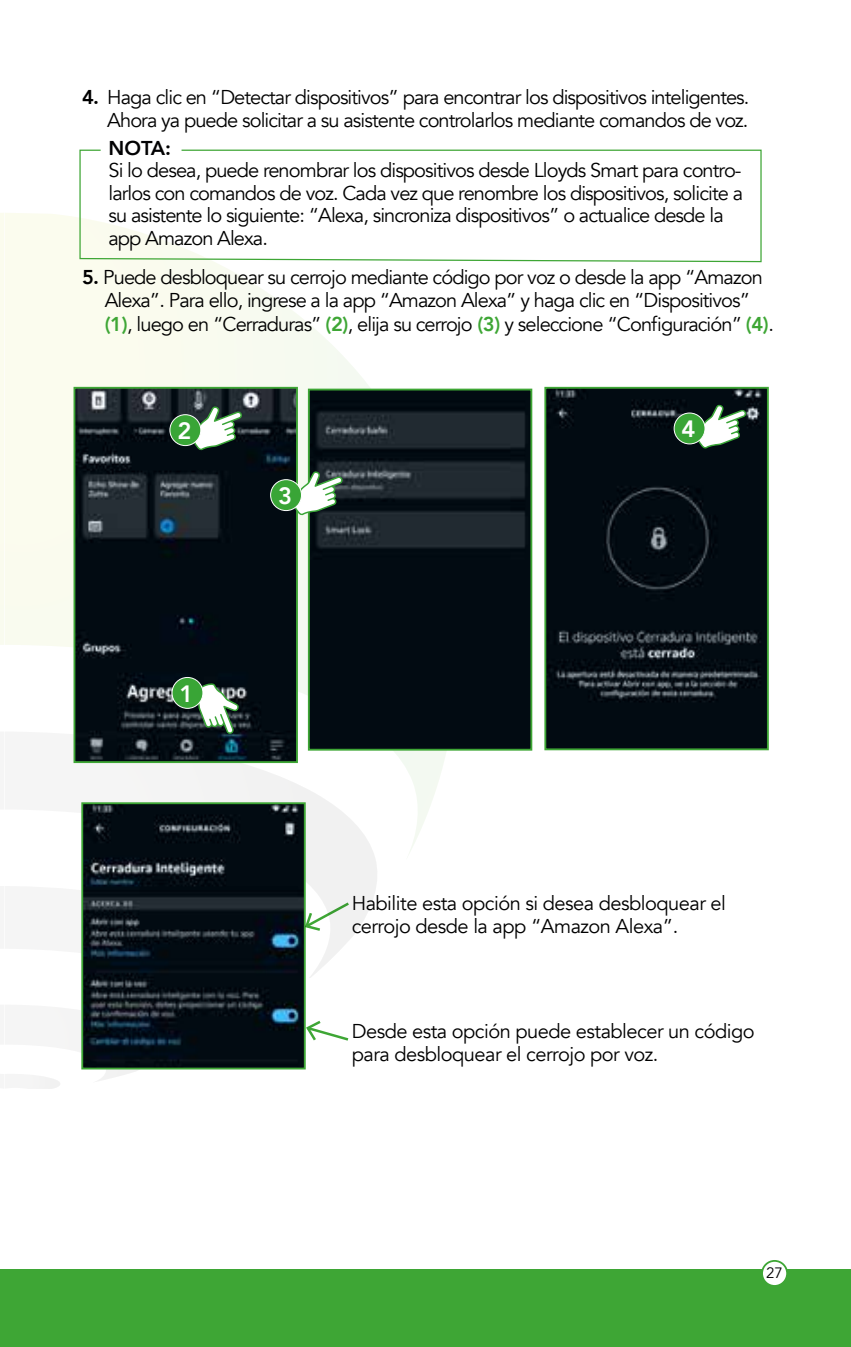
<style>
.page{position:relative;width:851px;height:1347px;background:#fff}
.page>*{position:absolute;margin:0;border:0;box-sizing:border-box;transform-origin:0 0}
.t1{font:800 23.5px "Avenir";color:#fff}
.t2{font:20px/22.5px "Avenir";letter-spacing:-.045em;color:#000}
.t3{font:20px/22.5px "Avenir";letter-spacing:-.025em;color:#000}
.t4{font:800 20px "Avenir";color:#020203}
.t5{font:15px "Avenir";color:#000}
.s1{font-weight:800}
.s2{font-weight:800;color:#3ea635}
</style>
<div class="page">
<svg style="left:306px;top:859px;width:71px;height:119px"></svg>
<svg style="left:274px;top:297px;width:184px;height:562px"></svg>
<div style="left:0;top:1269px;width:850px;height:77px;background:#3ea635"></div>
<div style="left:762px;top:1260px;width:25px;height:25px;background:#fff;border-radius:50%"></div>
<div style="left:761px;top:1259px;width:26px;height:27px;border:2px solid #3ea635;border-radius:50%"></div>
<svg style="left:79px;top:149px;width:683px;height:114px"></svg>
<img style="left:274px;top:390px;width:21px;height:370px">
<img style="left:311px;top:391px;width:218px;height:356px">
<div style="left:308px;top:388px;width:224px;height:362px;border:2px solid #3ea635"></div>
<img style="left:547px;top:390px;width:218px;height:357px">
<div style="left:544px;top:387px;width:224px;height:363px;border:2px solid #3ea635"></div>
<img style="left:274px;top:805px;width:29px;height:261px">
<svg style="left:0;top:213px;width:274px;height:876px"></svg>
<div style="left:169px;top:414px;width:32px;height:32px;background:#39a536;border:1px solid #fff;border-radius:50%"></div>
<svg style="left:695px;top:404px;width:51px;height:45px"></svg>
<div style="left:673px;top:412px;width:32px;height:32px;background:#39a536;border:1px solid #fff;border-radius:50%"></div>
<svg style="left:292px;top:471px;width:51px;height:44px"></svg>
<div style="left:270px;top:479px;width:32px;height:32px;background:#39a536;border:1px solid #fff;border-radius:50%"></div>
<svg style="left:303px;top:900px;width:48px;height:32px"></svg>
<svg style="left:304px;top:1018px;width:45px;height:25px"></svg>
<p class="t2" style="left:82px;top:87px;width:668px;text-align:right"><span class="s1">4.</span> Haga clic en “Detectar dispositivos” para encontrar los dispositivos inteligentes.<br>Ahora ya puede solicitar a su asistente controlarlos mediante comandos de voz.</p>
<p class="t4" style="left:108px;top:132px;width:64px">NOTA:</p>
<p class="t2" style="left:108px;top:159px;width:636px">Si lo desea, puede renombrar los dispositivos desde Lloyds Smart para contro&shy;larlos con comandos de voz. Cada vez que renombre los dispositivos, solicite a su asistente lo siguiente: “Alexa, sincroniza dispositivos” o actualice desde la app Amazon Alexa.</p>
<p class="t2" style="left:105px;top:266px;width:670px;line-height:23.2px;text-indent:-22px"><span class="s1">5.</span> Puede desbloquear su cerrojo mediante código por voz o desde la app “Amazon<br>Alexa”. Para ello, ingrese a la app “Amazon Alexa” y haga clic en “Dispositivos” <span class="s2">(1)</span>, luego en “Cerraduras” <span class="s2">(2)</span>, elija su cerrojo <span class="s2">(3)</span> y seleccione “Configuración” <span class="s2">(4)</span>.</p>
<p class="t1" style="left:177px;top:412px;width:15px">2</p>
<p class="t1" style="left:681px;top:411px;width:15px">4</p>
<p class="t1" style="left:179px;top:675px;width:15px">1</p>
<p class="t1" style="left:278px;top:477px;width:15px">3</p>
<p class="t3" style="left:351px;top:892px;width:376px">Habilite esta opción si desea desbloquear el cerrojo desde la app “Amazon Alexa”.</p>
<p class="t3" style="left:351px;top:1020px;width:404px">Desde esta opción puede establecer un código para desbloquear el cerrojo por voz.</p>
<p class="t5" style="left:766px;top:1263px;width:18px">27</p>
</div>
